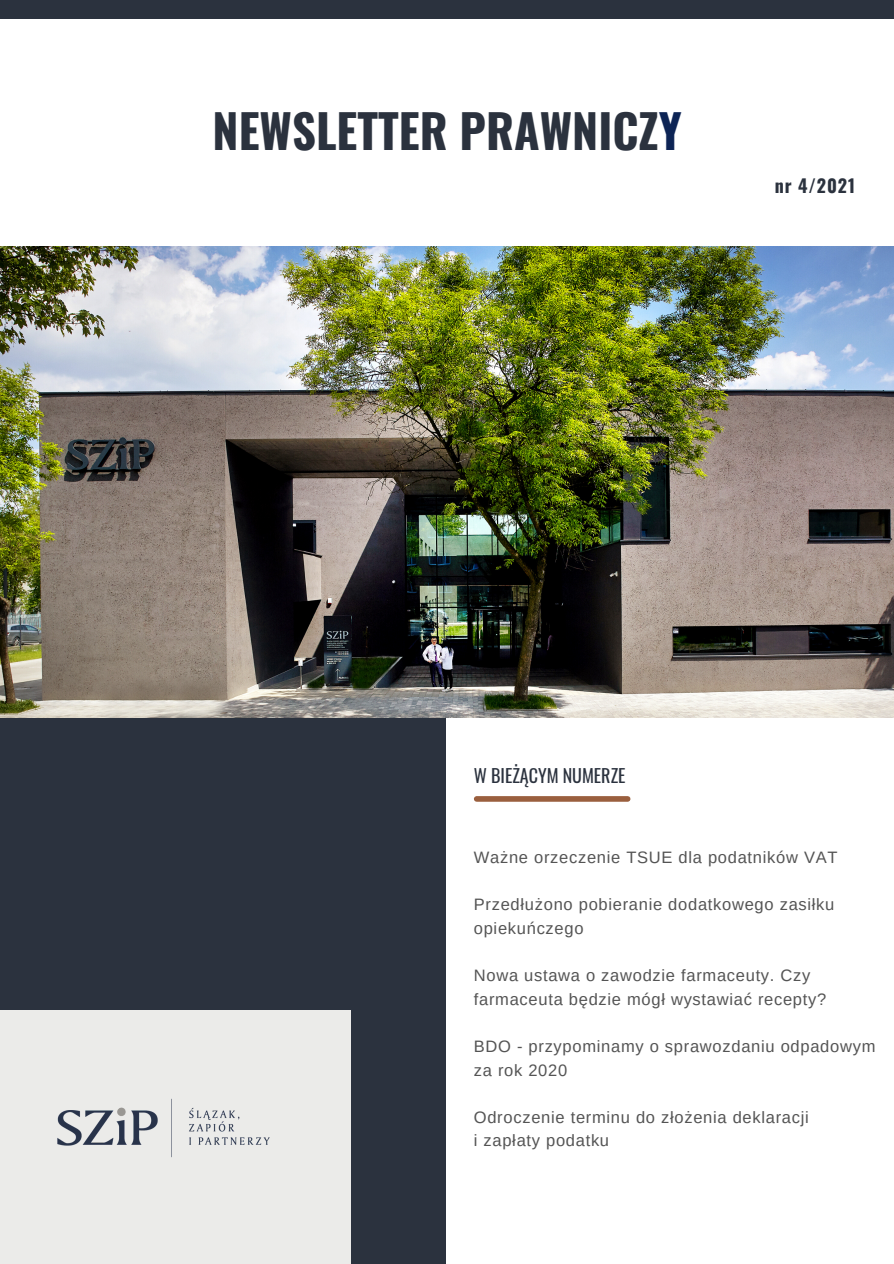
<style>
.page{position:relative;width:894px;height:1264px;background:#fff}
.page>*{position:absolute;margin:0;border:0;box-sizing:border-box;transform-origin:0 0}
.t1{font:700 46.5px "Oswald";color:#2b323e}
.t2{font:18px "Oswald";color:#2b323e}
.t3{font:700 18px "Oswald";letter-spacing:.05em;color:#2b323e}
.t4{font:16.5px/23.7px "Arimo";letter-spacing:.045em;color:#545454}
.s1{color:#0d2455}
</style>
<div class="page">
<div style="left:0;top:0;width:893px;height:19px;background:#2b323e"></div>
<img style="left:0;top:247px;width:893px;height:470px">
<div style="left:0;top:718px;width:445px;height:545px;background:#2b323e"></div>
<div style="left:0;top:1010px;width:350px;height:253px;background:#ebebe9"></div>
<img style="left:45px;top:1086px;width:241px;height:83px">
<div style="left:476px;top:796px;width:151px;height:5px;background:#9a5f3e"></div>
<p class="t1" style="left:212px;top:94px;width:470px">NEWSLETTER PRAWNICZ<span class="s1">Y</span></p>
<p class="t3" style="left:774px;top:171px;width:82px">nr 4/2021</p>
<p class="t2" style="left:473px;top:761px;width:153px">W BIEŻĄCYM NUMERZE</p>
<p class="t4" style="left:473px;top:845px;width:365px">Ważne orzeczenie TSUE dla podatników VAT</p>
<p class="t4" style="left:473px;top:892px;width:362px">Przedłużono pobieranie dodatkowego zasiłku opiekuńczego</p>
<p class="t4" style="left:473px;top:963px;width:354px">Nowa ustawa o zawodzie farmaceuty. Czy farmaceuta będzie mógł wystawiać recepty?</p>
<p class="t4" style="left:473px;top:1034px;width:403px">BDO - przypominamy o sprawozdaniu odpadowym za rok 2020</p>
<p class="t4" style="left:473px;top:1105px;width:336px">Odroczenie terminu do złożenia deklaracji i zapłaty podatku</p>
</div>
